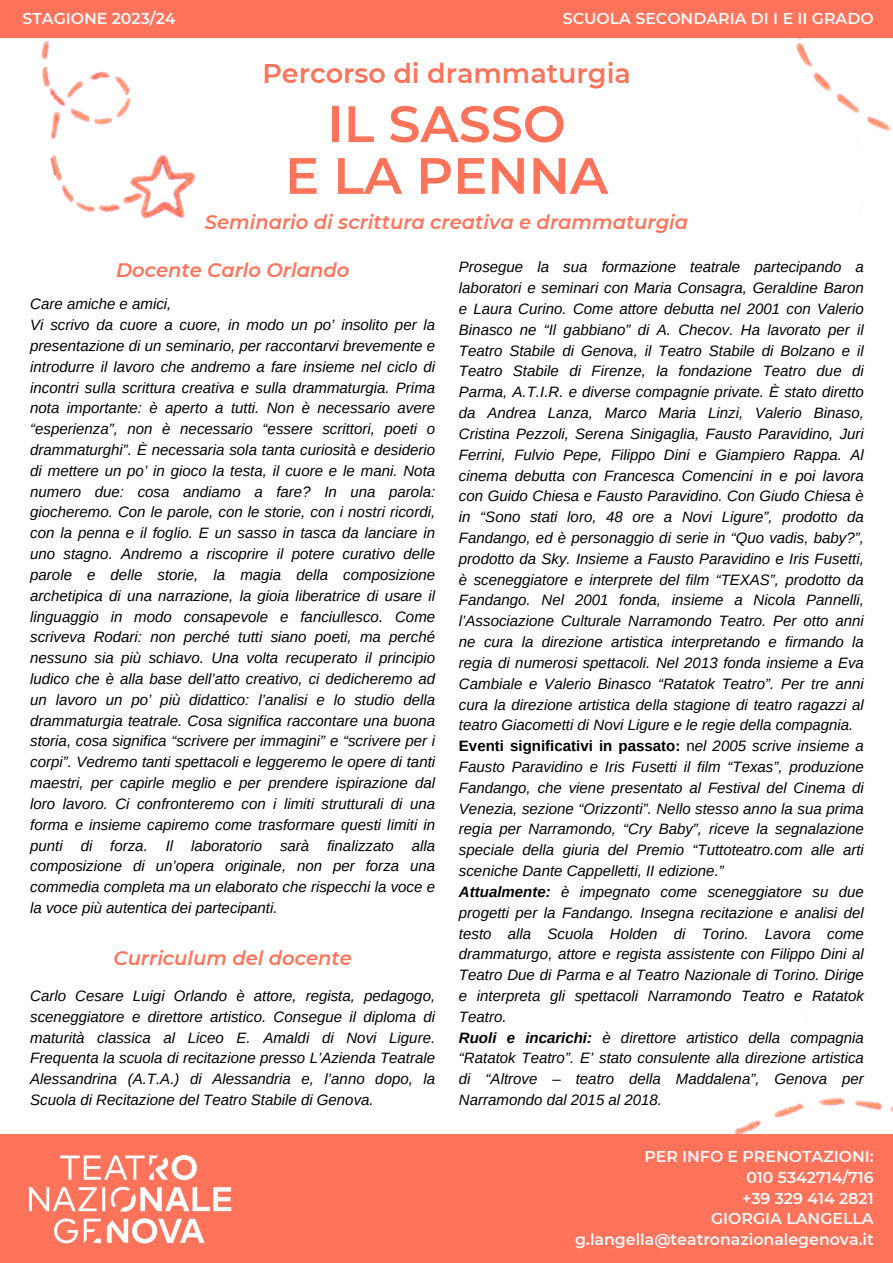
<style>
.page{position:relative;width:893px;height:1263px;background:#fff}
.page>*{position:absolute;margin:0;border:0;box-sizing:border-box;transform-origin:0 0}
.t1{font:600 51px "Montserrat";color:#ff735b}
.t2{font:600 27px "Montserrat";color:#ff735b}
.t3{font:italic 600 19.5px "Montserrat";color:#ff735b}
.t4{font:600 15.75px "Montserrat";color:#f8f8f8}
.t5{font:italic 15px/20.9px "Arimo";color:#000;text-align:justify}
.s1{font-weight:700;font-style:normal}
.s2{font-style:normal}
.s3{font-weight:700}
</style>
<div class="page">
<img style="left:734px;top:1019px;width:159px;height:115px">
<div style="left:0;top:1134px;width:893px;height:129px;background:#ff735b"></div>
<img style="left:28px;top:1155px;width:204px;height:89px">
<img style="left:50px;top:154px;width:146px;height:65px">
<img style="left:41px;top:40px;width:90px;height:99px">
<img style="left:796px;top:38px;width:95px;height:173px">
<div style="left:0;top:0;width:893px;height:38px;background:#ff735b"></div>
<p class="t4" style="left:22px;top:9px;width:155px">STAGIONE 2023/24</p>
<p class="t4" style="left:563px;top:9px;width:312px">SCUOLA SECONDARIA DI I E II GRADO</p>
<p class="t2" style="left:262px;top:56px;width:370px">Percorso di drammaturgia</p>
<p class="t1" style="left:327px;top:93px;width:240px">IL SASSO</p>
<p class="t1" style="left:285px;top:144px;width:325px">E LA PENNA</p>
<p class="t3" style="left:205px;top:210px;width:485px">Seminario di scrittura creativa e drammaturgia</p>
<p class="t5" style="left:459px;top:257px;width:406px">Prosegue la sua formazione teatrale partecipando a laboratori e seminari con Maria Consagra, Geraldine Baron e Laura Curino. Come attore debutta nel 2001 con Valerio Binasco ne “Il gabbiano” di A. Checov. Ha lavorato per il Teatro Stabile di Genova, il Teatro Stabile di Bolzano e il Teatro Stabile di Firenze, la fondazione Teatro due di Parma, A.T.I.R. e diverse compagnie private. È stato diretto da Andrea Lanza, Marco Maria Linzi, Valerio Binaso, Cristina Pezzoli, Serena Sinigaglia, Fausto Paravidino, Juri Ferrini, Fulvio Pepe, Filippo Dini e Giampiero Rappa. Al cinema debutta con Francesca Comencini in e poi lavora con Guido Chiesa e Fausto Paravidino. Con Giudo Chiesa è in “Sono stati loro, 48 ore a Novi Ligure”, prodotto da Fandango, ed è personaggio di serie in “Quo vadis, baby?”, prodotto da Sky. Insieme a Fausto Paravidino e Iris Fusetti, è sceneggiatore e interprete del film “TEXAS”, prodotto da Fandango. Nel 2001 fonda, insieme a Nicola Pannelli, l’Associazione Culturale Narramondo Teatro. Per otto anni ne cura la direzione artistica interpretando e firmando la regia di numerosi spettacoli. Nel 2013 fonda insieme a Eva Cambiale e Valerio Binasco “Ratatok Teatro”. Per tre anni cura la direzione artistica della stagione di teatro ragazzi al teatro Giacometti di Novi Ligure e le regie della compagnia.</p>
<p class="t5" style="left:459px;top:735px;width:406px"><span class="s1">Eventi significativi in passato:</span> <span class="s2">n</span>el 2005 scrive insieme a Fausto Paravidino e Iris Fusetti il film “Texas”, produzione Fandango, che viene presentato al Festival del Cinema di Venezia, sezione “Orizzonti”. Nello stesso anno la sua prima regia per Narramondo, “Cry Baby”, riceve la segnalazione speciale della giuria del Premio “Tuttoteatro.com alle arti sceniche Dante Cappelletti, II edizione.”</p>
<p class="t5" style="left:459px;top:881px;width:406px"><span class="s3">Attualmente:</span> è impegnato come sceneggiatore su due progetti per la Fandango. Insegna recitazione e analisi del testo alla Scuola Holden di Torino. Lavora come drammaturgo, attore e regista assistente con Filippo Dini al Teatro Due di Parma e al Teatro Nazionale di Torino. Dirige e interpreta gli spettacoli Narramondo Teatro e Ratatok Teatro.</p>
<p class="t5" style="left:459px;top:1027px;width:406px"><span class="s3">Ruoli e incarichi:</span> è direttore artistico della compagnia “Ratatok Teatro”. E’ stato consulente alla direzione artistica di “Altrove – teatro della Maddalena”, Genova per Narramondo dal 2015 al 2018.</p>
<p class="t3" style="left:116px;top:258px;width:235px">Docente Carlo Orlando</p>
<p class="t5" style="left:30px;top:294px;width:143px">Care amiche e amici,</p>
<p class="t5" style="left:30px;top:314px;width:406px">Vi scrivo da cuore a cuore, in modo un po’ insolito per la presentazione di un seminario, per raccontarvi brevemente e introdurre il lavoro che andremo a fare insieme nel ciclo di incontri sulla scrittura creativa e sulla drammaturgia. Prima nota importante: è aperto a tutti. Non è necessario avere “esperienza”, non è necessario “essere scrittori, poeti o drammaturghi”. È necessaria sola tanta curiosità e desiderio di mettere un po’ in gioco la testa, il cuore e le mani. Nota numero due: cosa andiamo a fare? In una parola: giocheremo. Con le parole, con le storie, con i nostri ricordi, con la penna e il foglio. E un sasso in tasca da lanciare in uno stagno. Andremo a riscoprire il potere curativo delle parole e delle storie, la magia della composizione archetipica di una narrazione, la gioia liberatrice di usare il linguaggio in modo consapevole e fanciullesco. Come scriveva Rodari: non perché tutti siano poeti, ma perché nessuno sia più schiavo. Una volta recuperato il principio ludico che è alla base dell’atto creativo, ci dedicheremo ad un lavoro un po’ più didattico: l’analisi e lo studio della drammaturgia teatrale. Cosa significa raccontare una buona storia, cosa significa “scrivere per immagini” e “scrivere per i corpi”. Vedremo tanti spettacoli e leggeremo le opere di tanti maestri, per capirle meglio e per prendere ispirazione dal loro lavoro. Ci confronteremo con i limiti strutturali di una forma e insieme capiremo come trasformare questi limiti in punti di forza. Il laboratorio sarà finalizzato alla composizione di un’opera originale, non per forza una commedia completa ma un elaborato che rispecchi la voce e la voce più autentica dei partecipanti.</p>
<p class="t3" style="left:113px;top:946px;width:240px">Curriculum del docente</p>
<p class="t5" style="left:30px;top:985px;width:406px">Carlo Cesare Luigi Orlando è attore, regista, pedagogo, sceneggiatore e direttore artistico. Consegue il diploma di maturità classica al Liceo E. Amaldi di Novi Ligure.<br>Frequenta la scuola di recitazione presso L’Azienda Teatrale Alessandrina (A.T.A.) di Alessandria e, l’anno dopo, la Scuola di Recitazione del Teatro Stabile di Genova.</p>
<p class="t4" style="left:644px;top:1146px;width:231px">PER INFO E PRENOTAZIONI:</p>
<p class="t4" style="left:746px;top:1167px;width:129px">010 5342714/716</p>
<p class="t4" style="left:742px;top:1188px;width:133px">+39 329 414 2821</p>
<p class="t4" style="left:711px;top:1209px;width:164px">GIORGIA LANGELLA</p>
<p class="t4" style="left:575px;top:1230px;width:300px">g.langella@teatronazionalegenova.it</p>
</div>
